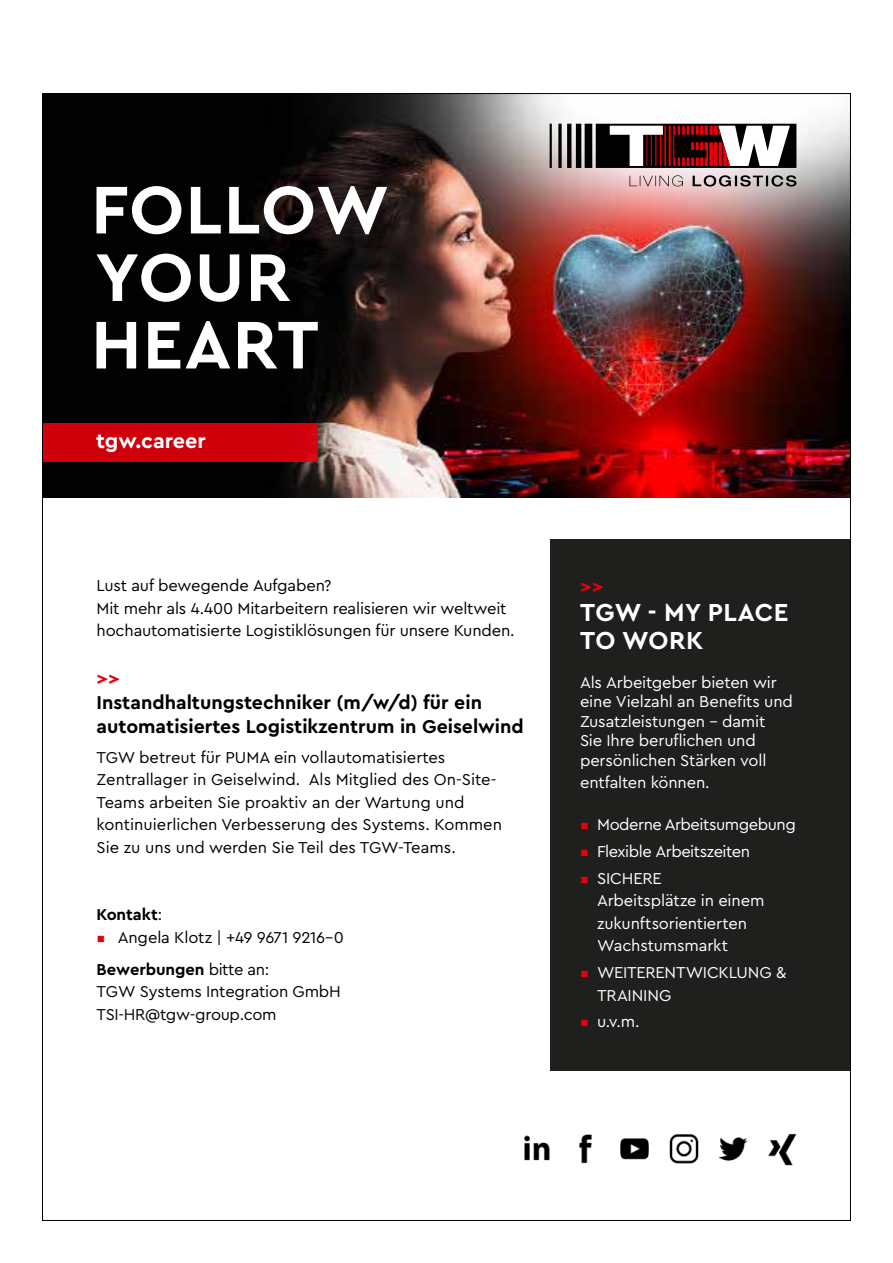
<style>
.page{position:relative;width:893px;height:1263px;background:#fff}
.page>*{position:absolute;margin:0;border:0;box-sizing:border-box;transform-origin:0 0}
.t1{font:700 25.8px/27.3px "Cera PRO";letter-spacing:.02em;color:#fff}
.t2{font:700 21.6px "Cera PRO";color:#fff}
.t3{font:700 21.15px "Cera PRO";color:#e7000e}
.t4{font:700 19.5px/23.4px "Cera PRO";color:#000}
.t5{font:16.5px/22.5px "Cera PRO";letter-spacing:-.01em;color:#000}
.t6{font:16.5px/19.5px "Cera PRO";letter-spacing:-.01em;color:#fff}
.t7{font:16.5px "Cera PRO";letter-spacing:-.03em;color:#fff}
.t8{font:700 16.5px "Cera PRO";letter-spacing:-.005em;color:#000}
.s1{font-weight:400}
.s2{color:#e7000e}
.s3{font-weight:700}
</style>
<div class="page">
<img style="left:44px;top:95px;width:805px;height:402px">
<svg style="left:97px;top:186px;width:290px;height:48px"></svg>
<svg style="left:97px;top:254px;width:193px;height:48px"></svg>
<svg style="left:97px;top:321px;width:221px;height:47px"></svg>
<svg style="left:550px;top:124px;width:246px;height:44px"></svg>
<svg style="left:630px;top:175px;width:166px;height:12px;background:#ab9b9b"></svg>
<div style="left:43px;top:423px;width:275px;height:38px;background:#cf000c"></div>
<div style="left:550px;top:539px;width:300px;height:531px;background:#1f201e"></div>
<img style="left:524px;top:1133px;width:273px;height:33px">
<h2 class="t2" style="left:96px;top:426px;width:111px">tgw.career</h2>
<p class="t5" style="left:97px;top:574px;width:420px">Lust auf bewegende Aufgaben?<br>Mit mehr als 4.400 Mitarbeitern realisieren wir weltweit hochautomatisierte Logistiklösungen für unsere Kunden.</p>
<p class="t3" style="left:97px;top:664px;width:25px">&gt;&gt;</p>
<p class="t4" style="left:97px;top:690px;width:429px">Instandhaltungstechniker (m/w/d) für ein automatisiertes Logistikzentrum in Geiselwind</p>
<p class="t5" style="left:97px;top:745px;width:407px">TGW betreut für PUMA ein vollautomatisiertes Zentrallager in Geiselwind. Als Mitglied des On-Site-Teams arbeiten Sie proaktiv an der Wartung und kontinuierlichen Verbesserung des Systems. Kommen Sie zu uns und werden Sie Teil des TGW-Teams.</p>
<p class="t8" style="left:97px;top:903px;width:67px">Kontakt<span class="s1">:</span></p>
<p class="t5" style="left:97px;top:920px;width:249px;line-height:32.7px"><span class="s2">▪</span> Angela Klotz | +49 9671 9216-0<br><span class="s3">Bewerbungen</span> bitte an:</p>
<p class="t5" style="left:97px;top:978px;width:246px;line-height:23.9px">TGW Systems Integration GmbH<br>TSI-HR@tgw-group.com</p>
<p class="t3" style="left:580px;top:573px;width:25px">&gt;&gt;</p>
<h1 class="t1" style="left:580px;top:598px;width:210px">TGW - MY PLACE<br>TO WORK</h1>
<p class="t6" style="left:580px;top:672px;width:214px">Als Arbeitgeber bieten wir eine Vielzahl an Benefits und<br>Zusatzleistungen - damit<br>Sie Ihre beruflichen und persönlichen Stärken voll</p>
<p class="t6" style="left:580px;top:772px;width:131px">entfalten können.</p>
<p class="t7" style="left:580px;top:814px;width:217px"><span class="s2">▪</span> Moderne Arbeitsumgebung</p>
<p class="t7" style="left:580px;top:841px;width:171px"><span class="s2">▪</span> Flexible Arbeitszeiten</p>
<p class="t6" style="left:597px;top:866px;width:169px;line-height:22.5px;text-indent:-17px"><span class="s2">▪</span> SICHERE<br>Arbeitsplätze in einem zukunftsorientierten<br>Wachstumsmarkt</p>
<p class="t6" style="left:597px;top:961px;width:191px;line-height:22.5px;text-indent:-17px"><span class="s2">▪</span> WEITERENTWICKLUNG &amp;<br>TRAINING</p>
<p class="t6" style="left:580px;top:1011px;width:61px"><span class="s2">▪</span> u.v.m.</p>
</div>
